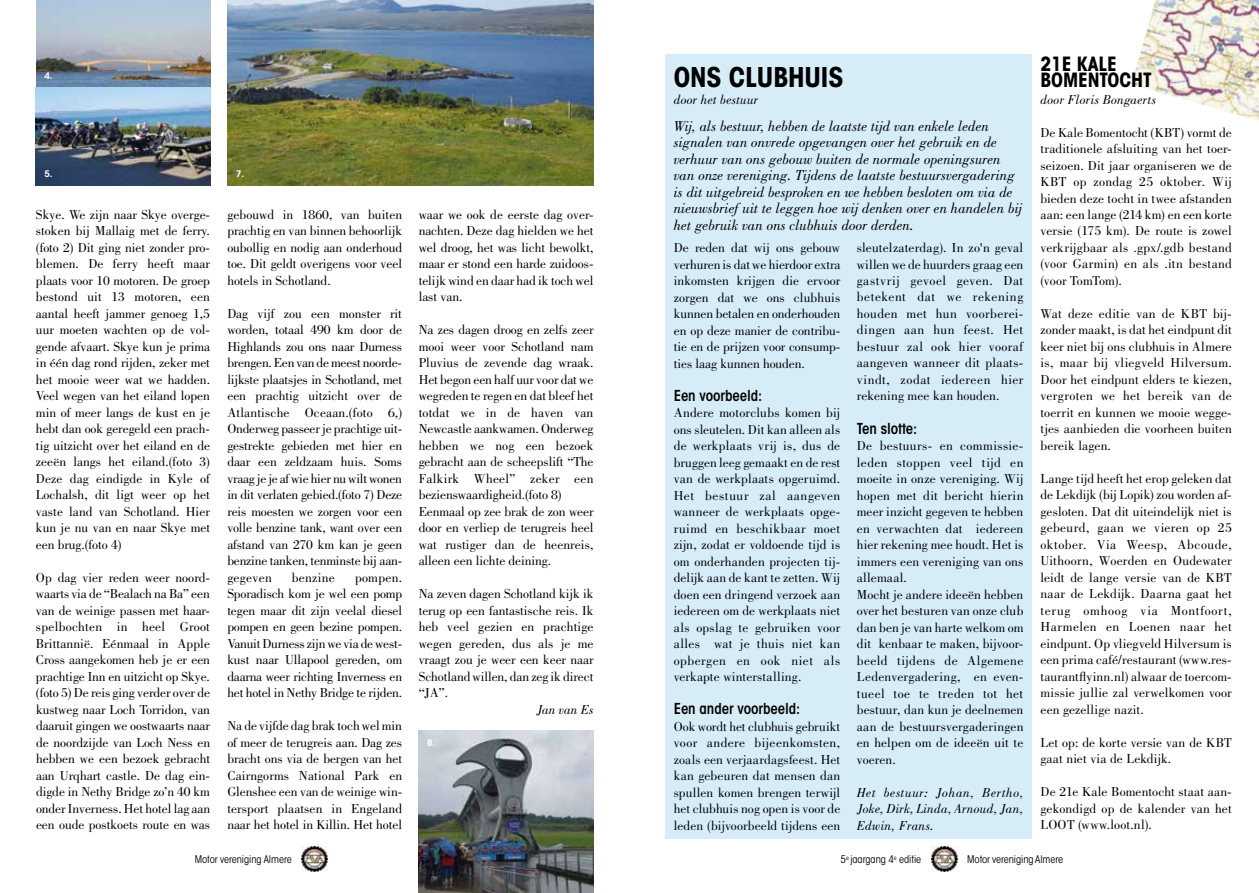
<style>
.page{position:relative;width:1259px;height:893px;background:#fff}
.page>*{position:absolute;margin:0;border:0;box-sizing:border-box;transform-origin:0 0}
.t1{font:700 condensed 27px "ITC Avant Garde Std";letter-spacing:-.005em;color:#000}
.t2{font:700 condensed 19.5px/16.5px "ITC Avant Garde Std";letter-spacing:-.005em;color:#000}
.t3{font:italic 15px/16.5px "Bodoni Std";color:#000}
.t4{font:600 condensed 15px "ITC Avant Garde Std";letter-spacing:-.005em;color:#000}
.t5{font:13.5px/16.5px "Bodoni Std";color:#000;text-align:justify}
.t6{font:italic 13.5px/16.5px "Bodoni Std";letter-spacing:.015em;color:#000;text-align:justify}
.t7{font:13.5px "Bodoni Std";letter-spacing:.02em;color:#000}
.t8{font:condensed 10.5px "ITC Avant Garde Std";letter-spacing:-.005em;color:#000}
.t9{font:600 9px "ITC Avant Garde Std";color:#fff}
</style>
<div class="page">
<img style="left:1131px;top:0;width:128px;height:121px">
<img style="left:302px;top:846px;width:25px;height:25px">
<img style="left:931px;top:846px;width:26px;height:25px">
<div style="left:665px;top:54px;width:366px;height:784px;background:#d6edf8"></div>
<img style="left:419px;top:731px;width:174px;height:162px">
<img style="left:227px;top:0;width:367px;height:185px">
<img style="left:36px;top:0;width:175px;height:87px">
<img style="left:36px;top:87px;width:175px;height:98px">
<p class="t9" style="left:45px;top:70px;width:10px">4.</p>
<p class="t9" style="left:44px;top:168px;width:10px">5.</p>
<p class="t9" style="left:236px;top:168px;width:10px">7.</p>
<p class="t5" style="left:36px;top:206px;width:176px">Skye. We zijn naar Skye overge&shy;stoken bij Mallaig met de ferry. (foto 2) Dit ging niet zonder pro&shy;blemen. De ferry heeft maar plaats voor 10 motoren. De groep bestond uit 13 motoren, een aantal heeft jammer genoeg 1,5 uur moeten wachten op de vol&shy;gende afvaart. Skye kun je prima in één dag rond rijden, zeker met het mooie weer wat we hadden.<br>Veel wegen van het eiland lopen min of meer langs de kust en je hebt dan ook geregeld een prach&shy;tig uitzicht over het eiland en de zeeën langs het eiland.(foto 3)<br>Deze dag eindigde in Kyle of Lochalsh, dit ligt weer op het vaste land van Schotland. Hier kun je nu van en naar Skye met een brug.(foto 4)</p>
<p class="t5" style="left:36px;top:569px;width:176px">Op dag vier reden weer noord&shy;waarts via de “Bealach na Ba” een van de weinige passen met haar&shy;spelbochten in heel Groot Brittannië. Eénmaal in Apple Cross aangekomen heb je er een prachtige Inn en uitzicht op Skye. (foto 5) De reis ging verder over de kustweg naar Loch Torridon, van daaruit gingen we oostwaarts naar de noordzijde van Loch Ness en hebben we een bezoek gebracht aan Urqhart castle. De dag ein&shy;digde in Nethy Bridge zo’n 40 km onder Inverness. Het hotel lag aan een oude postkoets route en was</p>
<p class="t5" style="left:227px;top:206px;width:176px">gebouwd in 1860, van buiten prachtig en van binnen behoorlijk oubollig en nodig aan onderhoud toe. Dit geldt overigens voor veel hotels in Schotland.</p>
<p class="t5" style="left:227px;top:305px;width:176px">Dag vijf zou een monster rit worden, totaal 490 km door de Highlands zou ons naar Durness brengen. Een van de meest noorde&shy;lijkste plaatsjes in Schotland, met een prachtig uitzicht over de Atlantische Oceaan.(foto 6,)<br>Onderweg passeer je prachtige uit&shy;gestrekte gebieden met hier en daar een zeldzaam huis. Soms vraag je je af wie hier nu wilt wonen in dit verlaten gebied.(foto 7) Deze reis moesten we zorgen voor een volle benzine tank, want over een afstand van 270 km kan je geen benzine tanken, tenminste bij aan&shy;gegeven</p>
<p class="t7" style="left:292px;top:570px;width:44px">benzine</p>
<p class="t5" style="left:227px;top:569px;width:176px;text-indent:128px">pompen.<br>Sporadisch kom je wel een pomp tegen maar dit zijn veelal diesel pompen en geen bezine pompen.<br>Vanuit Durness zijn we via de west&shy;kust naar Ullapool gereden, om daarna weer richting Inverness en het hotel in Nethy Bridge te rijden.</p>
<p class="t5" style="left:227px;top:718px;width:176px">Na de vijfde dag brak toch wel min of meer de terugreis aan. Dag zes bracht ons via de bergen van het Cairngorms National Park en Glenshee een van de weinige win&shy;tersport plaatsen in Engeland naar het hotel in Killin. Het hotel</p>
<p class="t5" style="left:419px;top:206px;width:176px">waar we ook de eerste dag over&shy;nachten. Deze dag hielden we het wel droog, het was licht bewolkt, maar er stond een harde zuidoos&shy;telijk wind en daar had ik toch wel last van.</p>
<p class="t5" style="left:419px;top:322px;width:176px;text-align:left">Na zes dagen droog en zelfs zeer mooi weer voor Schotland nam<br>Pluvius de zevende dag wraak.<br>Het begon een half uur voor dat we wegreden te regen en dat bleef het totdat we in de haven van<br>Newcastle aankwamen. Onderweg hebben we nog een bezoek gebracht aan de scheepslift “The<br>Falkirk Wheel” zeker een bezienswaardigheid.(foto 8)<br>Eenmaal op zee brak de zon weer door en verliep de terugreis heel wat rustiger dan de heenreis, alleen een lichte deining.</p>
<p class="t5" style="left:419px;top:586px;width:176px">Na zeven dagen Schotland kijk ik terug op een fantastische reis. Ik heb veel gezien en prachtige wegen gereden, dus als je me vraagt zou je weer een keer naar Schotland willen, dan zeg ik direct “JA”.</p>
<p class="t6" style="left:536px;top:701px;width:59px">Jan van Es</p>
<p class="t9" style="left:427px;top:737px;width:10px">8.</p>
<h1 class="t1" style="left:674px;top:60px;width:171px">ONS CLUBHUIS</h1>
<p class="t6" style="left:674px;top:91px;width:86px">door het bestuur</p>
<p class="t3" style="left:674px;top:117px;width:350px">Wij, als bestuur, hebben de laatste tijd van enkele leden signalen van onvrede opgevangen over het gebruik en de verhuur van ons gebouw buiten de normale openingsuren van onze vereniging. Tijdens de laatste bestuursvergadering is dit uitgebreid besproken en we hebben besloten om via de nieuwsbrief uit te leggen hoe wij denken over en handelen bij het gebruik van ons clubhuis door derden.</p>
<p class="t5" style="left:674px;top:239px;width:168px">De reden dat wij ons gebouw verhuren is dat we hierdoor extra inkomsten krijgen die ervoor zorgen dat we ons clubhuis kunnen betalen en onderhouden en op deze manier de contribu&shy;tie en de prijzen voor consump&shy;ties laag kunnen houden.</p>
<p class="t4" style="left:674px;top:386px;width:90px">Een voorbeeld:</p>
<p class="t5" style="left:674px;top:404px;width:168px">Andere motorclubs komen bij ons sleutelen. Dit kan alleen als de werkplaats vrij is, dus de bruggen leeg gemaakt en de rest van de werkplaats opgeruimd.<br>Het bestuur zal aangeven wanneer de werkplaats opge&shy;ruimd en beschikbaar moet zijn, zodat er voldoende tijd is om onderhanden projecten tij&shy;delijk aan de kant te zetten. Wij doen een dringend verzoek aan iedereen om de werkplaats niet als opslag te gebruiken voor alles wat je thuis niet kan opbergen en ook niet als verkapte winterstalling.</p>
<p class="t4" style="left:674px;top:699px;width:128px">Een ander voorbeeld:</p>
<p class="t5" style="left:674px;top:718px;width:168px">Ook wordt het clubhuis gebruikt voor andere bijeenkomsten, zoals een verjaardagsfeest. Het kan gebeuren dat mensen dan spullen komen brengen terwijl het clubhuis nog open is voor de leden (bijvoorbeeld tijdens een</p>
<p class="t5" style="left:857px;top:239px;width:168px">sleutelzaterdag). In zo'n geval willen we de huurders graag een gastvrij gevoel geven. Dat betekent dat we rekening houden met hun voorberei&shy;dingen aan hun feest. Het bestuur zal ook hier vooraf aangeven wanneer dit plaats&shy;vindt, zodat iedereen hier rekening mee kan houden.</p>
<p class="t4" style="left:857px;top:419px;width:62px">Ten slotte:</p>
<p class="t5" style="left:857px;top:437px;width:168px;text-align:left">De bestuurs- en commissie&shy;leden stoppen veel tijd en moeite in onze vereniging. Wij hopen met dit bericht hierin meer inzicht gegeven te hebben en verwachten dat iedereen hier rekening mee houdt. Het is immers een vereniging van ons allemaal.<br>Mocht je andere ideeën hebben over het besturen van onze club dan ben je van harte welkom om dit kenbaar te maken, bijvoor&shy;beeld tijdens de Algemene<br>Ledenvergadering, en even&shy;tueel toe te treden tot het bestuur, dan kun je deelnemen aan de bestuursvergaderingen en helpen om de ideeën uit te voeren.</p>
<p class="t6" style="left:857px;top:784px;width:168px">Het bestuur: Johan, Bertho, Joke, Dirk, Linda, Arnoud, Jan, Edwin, Frans.</p>
<h2 class="t2" style="left:1040px;top:55px;width:113px">21E KALE<br>BOMENTOCHT</h2>
<p class="t6" style="left:1040px;top:91px;width:117px">door Floris Bongaerts</p>
<p class="t5" style="left:1040px;top:124px;width:193px">De Kale Bomentocht (KBT) vormt de traditionele afsluiting van het toer&shy;seizoen. Dit jaar organiseren we de KBT op zondag 25 oktober. Wij bieden deze tocht in twee afstanden aan: een lange (214 km) en een korte versie (175 km). De route is zowel verkrijgbaar als .gpx/.gdb bestand (voor Garmin) en als .itn bestand (voor TomTom).</p>
<p class="t5" style="left:1040px;top:305px;width:193px">Wat deze editie van de KBT bij&shy;zonder maakt, is dat het eindpunt dit keer niet bij ons clubhuis in Almere is, maar bij vliegveld Hilversum.<br>Door het eindpunt elders te kiezen, vergroten we het bereik van de toerrit en kunnen we mooie wegge&shy;tjes aanbieden die voorheen buiten bereik lagen.</p>
<p class="t5" style="left:1040px;top:470px;width:193px">Lange tijd heeft het erop geleken dat de Lekdijk (bij Lopik) zou worden af&shy;gesloten. Dat dit uiteindelijk niet is gebeurd, gaan we vieren op 25 oktober. Via Weesp, Abcoude, Uithoorn, Woerden en Oudewater leidt de lange versie van de KBT naar de Lekdijk. Daarna gaat het terug omhoog via Montfoort, Harmelen en Loenen naar het eindpunt. Op vliegveld Hilversum is een prima café/restaurant (www.res&shy;taurantflyinn.nl) alwaar de toercom&shy;missie jullie zal verwelkomen voor een gezellige nazit.</p>
<p class="t5" style="left:1040px;top:734px;width:193px">Let op: de korte versie van de KBT gaat niet via de Lekdijk.</p>
<p class="t5" style="left:1040px;top:784px;width:193px">De 21e Kale Bomentocht staat aan&shy;gekondigd op de kalender van het LOOT (www.loot.nl).</p>
<p class="t8" style="left:195px;top:852px;width:98px">Motor vereniging Almere</p>
<p class="t8" style="left:840px;top:853px;width:82px">5<sup>e</sup> jaargang 4<sup>e</sup> editie</p>
<p class="t8" style="left:967px;top:853px;width:98px">Motor vereniging Almere</p>
</div>
